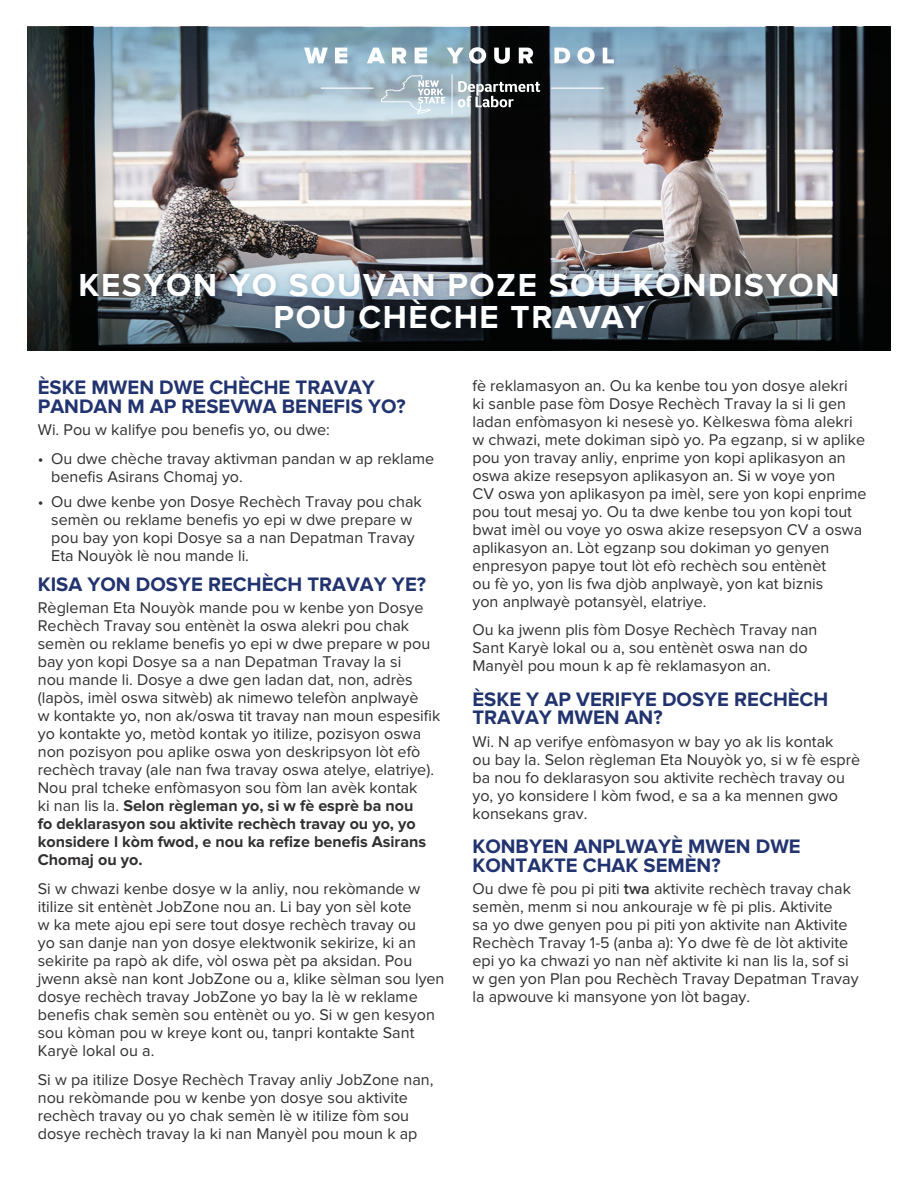
<style>
.page{position:relative;width:918px;height:1188px;background:#fff}
.page>*{position:absolute;margin:0;border:0;box-sizing:border-box;transform-origin:0 0}
.t1{font:700 33px/31.5px "Proxima Nova";letter-spacing:.05em;color:#fff;text-align:center}
.t2{font:700 20.25px/18.9px "Proxima Nova";color:#22346f}
.t3{font:16.2px/18px "Proxima Nova";color:#312f30}
.s1{font-weight:700}
.s2{font-weight:600}
</style>
<div class="page">
<img style="left:27px;top:162px;width:864px;height:73px">
<img style="left:27px;top:27px;width:864px;height:135px">
<img style="left:27px;top:235px;width:864px;height:116px">
<hr style="left:551px;top:88px;width:53px;height:1px;background:#fff">
<hr style="left:321px;top:88px;width:53px;height:1px;background:#fff">
<svg style="left:304px;top:48px;width:24px;height:15px"></svg>
<svg style="left:335px;top:48px;width:12px;height:15px"></svg>
<svg style="left:367px;top:48px;width:18px;height:15px"></svg>
<svg style="left:392px;top:48px;width:14px;height:15px"></svg>
<svg style="left:415px;top:48px;width:12px;height:15px"></svg>
<svg style="left:447px;top:47px;width:39px;height:17px"></svg>
<svg style="left:494px;top:48px;width:16px;height:16px"></svg>
<svg style="left:519px;top:48px;width:14px;height:15px"></svg>
<svg style="left:554px;top:48px;width:16px;height:15px"></svg>
<svg style="left:577px;top:47px;width:18px;height:17px"></svg>
<svg style="left:603px;top:48px;width:11px;height:15px"></svg>
<svg style="left:458px;top:81px;width:82px;height:26px"></svg>
<hr style="left:452px;top:74px;width:1px;height:40px;background:#fff">
<svg style="left:381px;top:75px;width:64px;height:39px;background:#b9cad4"></svg>
<div style="left:75px;top:268px;width:769px;height:65px;background:#002953;opacity:.2"></div>
<h1 class="t1" style="left:78px;top:270px;width:763px">KESYON YO SOUVAN POZE SOU KONDISYON<br>POU CHÈCHE TRAVAY</h1>
<p class="t2" style="left:38px;top:378px;width:370px">ÈSKE MWEN DWE CHÈCHE TRAVAY<br>PANDAN M AP RESEVWA BENEFIS YO?</p>
<p class="t3" style="left:38px;top:422px;width:294px">Wi. Pou w kalifye pou benefis yo, ou dwe:</p>
<p class="t3" style="left:51px;top:450px;width:385px;text-indent:-13px">• Ou dwe chèche travay aktivman pandan w ap reklame benefis Asirans Chomaj yo.</p>
<p class="t3" style="left:51px;top:493px;width:372px;text-indent:-13px">• Ou dwe kenbe yon Dosye Rechèch Travay pou chak semèn ou reklame benefis yo epi w dwe prepare w pou bay yon kopi Dosye sa a nan Depatman Travay Eta Nouyòk lè nou mande li.</p>
<p class="t2" style="left:38px;top:575px;width:390px">KISA YON DOSYE RECHÈCH TRAVAY YE?</p>
<p class="t3" style="left:38px;top:599px;width:404px">Règleman Eta Nouyòk mande pou w kenbe yon Dosye Rechèch Travay sou entènèt la oswa alekri pou chak semèn ou reklame benefis yo epi w dwe prepare w pou bay yon kopi Dosye sa a nan Depatman Travay la si<br>nou mande li. Dosye a dwe gen ladan dat, non, adrès (lapòs, imèl oswa sitwèb) ak nimewo telefòn anplwayè<br>w kontakte yo, non ak/oswa tit travay nan moun espesifik yo kontakte yo, metòd kontak yo itilize, pozisyon oswa non pozisyon pou aplike oswa yon deskripsyon lòt efò rechèch travay (ale nan fwa travay oswa atelye, elatriye).<br>Nou pral tcheke enfòmasyon sou fòm lan avèk kontak<br>ki nan lis la. <span class="s1">Selon règleman yo, si w fè esprè ba nou<br>fo deklarasyon sou aktivite rechèch travay ou yo, yo konsidere l kòm fwod, e nou ka refize benefis Asirans Chomaj ou yo.</span></p>
<p class="t3" style="left:38px;top:880px;width:408px">Si w chwazi kenbe dosye w la anliy, nou rekòmande w itilize sit entènèt JobZone nou an. Li bay yon sèl kote<br>w ka mete ajou epi sere tout dosye rechèch travay ou<br>yo san danje nan yon dosye elektwonik sekirize, ki an sekirite pa rapò ak dife, vòl oswa pèt pa aksidan. Pou jwenn aksè nan kont JobZone ou a, klike sèlman sou lyen dosye rechèch travay JobZone yo bay la lè w reklame benefis chak semèn sou entènèt ou yo. Si w gen kesyon sou kòman pou w kreye kont ou, tanpri kontakte Sant Karyè lokal ou a.</p>
<p class="t3" style="left:38px;top:1071px;width:397px">Si w pa itilize Dosye Rechèch Travay anliy JobZone nan, nou rekòmande pou w kenbe yon dosye sou aktivite rechèch travay ou yo chak semèn lè w itilize fòm sou dosye rechèch travay la ki nan Manyèl pou moun k ap</p>
<p class="t3" style="left:472px;top:377px;width:395px">fè reklamasyon an. Ou ka kenbe tou yon dosye alekri<br>ki sanble pase fòm Dosye Rechèch Travay la si li gen ladan enfòmasyon ki nesesè yo. Kèlkeswa fòma alekri w chwazi, mete dokiman sipò yo. Pa egzanp, si w aplike pou yon travay anliy, enprime yon kopi aplikasyon an oswa akize resepsyon aplikasyon an. Si w voye yon<br>CV oswa yon aplikasyon pa imèl, sere yon kopi enprime pou tout mesaj yo. Ou ta dwe kenbe tou yon kopi tout bwat imèl ou voye yo oswa akize resepsyon CV a oswa aplikasyon an. Lòt egzanp sou dokiman yo genyen enpresyon papye tout lòt efò rechèch sou entènèt<br>ou fè yo, yon lis fwa djòb anplwayè, yon kat biznis<br>yon anplwayè potansyèl, elatriye.</p>
<p class="t3" style="left:472px;top:622px;width:347px">Ou ka jwenn plis fòm Dosye Rechèch Travay nan<br>Sant Karyè lokal ou a, sou entènèt oswa nan do<br>Manyèl pou moun k ap fè reklamasyon an.</p>
<p class="t2" style="left:472px;top:690px;width:357px">ÈSKE Y AP VERIFYE DOSYE RECHÈCH<br>TRAVAY MWEN AN?</p>
<p class="t3" style="left:472px;top:733px;width:389px">Wi. N ap verifye enfòmasyon w bay yo ak lis kontak<br>ou bay la. Selon règleman Eta Nouyòk yo, si w fè esprè ba nou fo deklarasyon sou aktivite rechèch travay ou yo, yo konsidere l kòm fwod, e sa a ka mennen gwo konsekans grav.</p>
<p class="t2" style="left:472px;top:837px;width:330px">KONBYEN ANPLWAYÈ MWEN DWE<br>KONTAKTE CHAK SEMÈN?</p>
<p class="t3" style="left:472px;top:880px;width:388px">Ou dwe fè pou pi piti <span class="s2">twa</span> aktivite rechèch travay chak semèn, menm si nou ankouraje w fè pi plis. Aktivite<br>sa yo dwe genyen pou pi piti yon aktivite nan Aktivite Rechèch Travay 1-5 (anba a): Yo dwe fè de lòt aktivite epi yo ka chwazi yo nan nèf aktivite ki nan lis la, sof si w gen yon Plan pou Rechèch Travay Depatman Travay la apwouve ki mansyone yon lòt bagay.</p>
</div>
